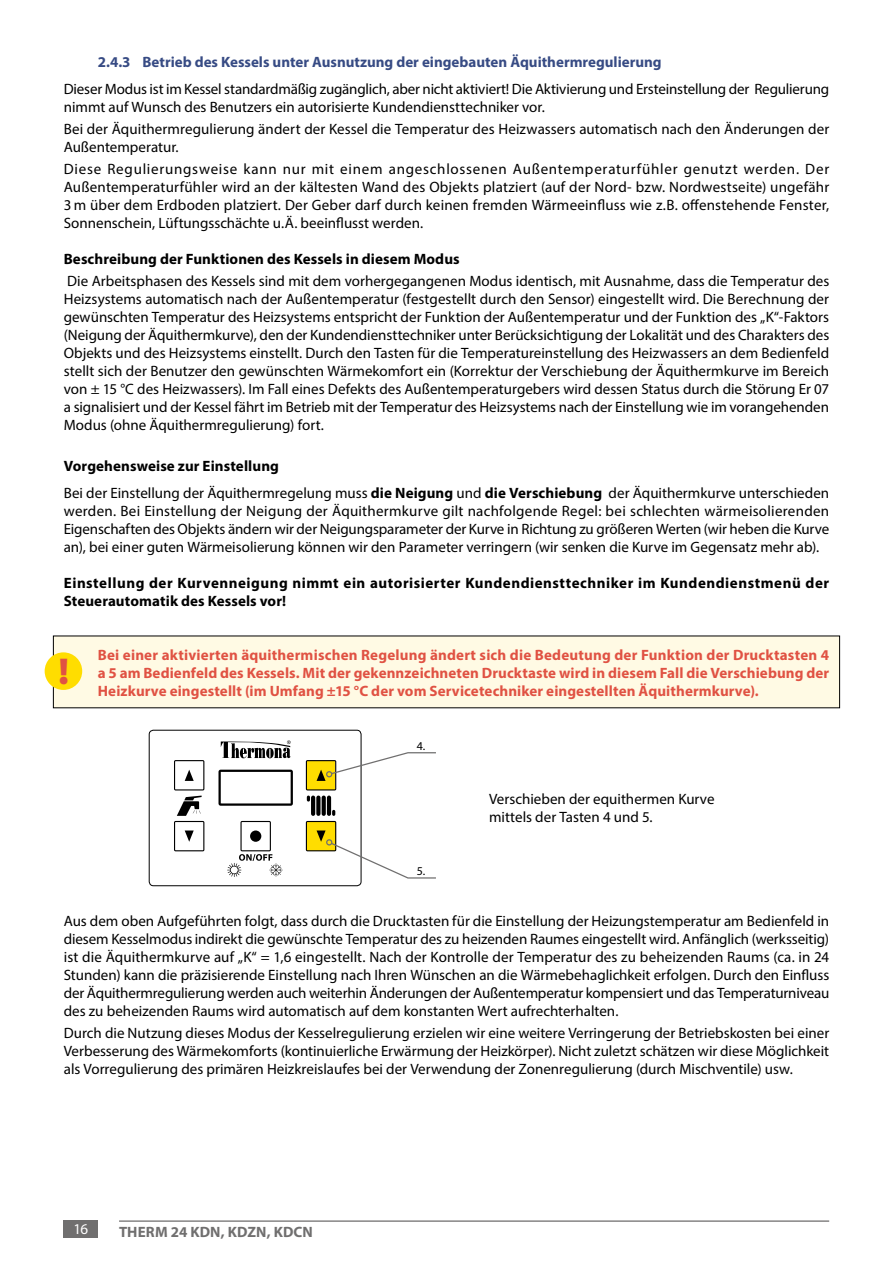
<style>
.page{position:relative;width:893px;height:1263px;background:#fff}
.page>*{position:absolute;margin:0;border:0;box-sizing:border-box;transform-origin:0 0}
.t1{font:900 37.5px "Myriad Pro";color:#e05243}
.t2{font:15px/18px "Myriad Pro";color:#000;text-align:justify}
.t3{font:700 15px/18px "Myriad Pro";letter-spacing:.005em;color:#e05243;text-align:justify}
.t4{font:700 15px/18px "Myriad Pro";letter-spacing:.03em;color:#000}
.t5{font:700 15px "Myriad Pro";color:#374b84}
.t6{font:700 15px "Myriad Pro";letter-spacing:.005em;color:#000}
.t7{font:700 15px "Myriad Pro";letter-spacing:.01em;color:#706f6f}
.t8{font:15px "Myriad Pro";color:#fff}
.t9{font:12px "Myriad Pro";color:#000}
.s1{font-weight:700}
</style>
<div class="page">
<div style="left:64px;top:1220px;width:34px;height:17px;background:#706f6f"></div>
<hr style="left:119px;top:1220px;width:710px;height:2px;background:#706f6f">
<div style="left:53px;top:636px;width:787px;height:72px;background:#fffae4"></div>
<div style="left:45px;top:652px;width:37px;height:38px;background:#fd0;border-radius:50%"></div>
<svg style="left:174px;top:760px;width:30px;height:91px"></svg>
<svg style="left:227px;top:821px;width:56px;height:56px"></svg>
<svg style="left:218px;top:770px;width:75px;height:36px"></svg>
<svg style="left:221px;top:740px;width:70px;height:18px"></svg>
<div style="left:149px;top:730px;width:212px;height:156px;border:1px solid #000;border-radius:4px"></div>
<svg style="left:306px;top:751px;width:130px;height:128px"></svg>
<p class="t5" style="left:98px;top:52px;width:565px">2.4.3 Betrieb des Kessels unter Ausnutzung der eingebauten Äquithermregulierung</p>
<p class="t2" style="left:64px;top:79px;width:767px">Dieser Modus ist im Kessel standardmäßig zugänglich, aber nicht aktiviert! Die Aktivierung und Ersteinstellung der Regulierung nimmt auf Wunsch des Benutzers ein autorisierte Kundendiensttechniker vor.</p>
<p class="t2" style="left:64px;top:120px;width:767px">Bei der Äquithermregulierung ändert der Kessel die Temperatur des Heizwassers automatisch nach den Änderungen der<br>Außentemperatur.</p>
<p class="t2" style="left:64px;top:160px;width:767px">Diese Regulierungsweise kann nur mit einem angeschlossenen Außentemperaturfühler genutzt werden. Der Außentemperaturfühler wird an der kältesten Wand des Objekts platziert (auf der Nord- bzw. Nordwestseite) ungefähr 3 m über dem Erdboden platziert. Der Geber darf durch keinen fremden Wärmeeinfluss wie z.B. offenstehende Fenster, Sonnenschein, Lüftungsschächte u.Ä. beeinflusst werden.</p>
<p class="t6" style="left:64px;top:249px;width:397px">Beschreibung der Funktionen des Kessels in diesem Modus</p>
<p class="t2" style="left:64px;top:272px;width:767px">Die Arbeitsphasen des Kessels sind mit dem vorhergegangenen Modus identisch, mit Ausnahme, dass die Temperatur des Heizsystems automatisch nach der Außentemperatur (festgestellt durch den Sensor) eingestellt wird. Die Berechnung der gewünschten Temperatur des Heizsystems entspricht der Funktion der Außentemperatur und der Funktion des „K“-Faktors (Neigung der Äquithermkurve), den der Kundendiensttechniker unter Berücksichtigung der Lokalität und des Charakters des Objekts und des Heizsystems einstellt. Durch den Tasten für die Temperatureinstellung des Heizwassers an dem Bedienfeld stellt sich der Benutzer den gewünschten Wärmekomfort ein (Korrektur der Verschiebung der Äquithermkurve im Bereich von ± 15 °C des Heizwassers). Im Fall eines Defekts des Außentemperaturgebers wird dessen Status durch die Störung Er 07 a signalisiert und der Kessel fährt im Betrieb mit der Temperatur des Heizsystems nach der Einstellung wie im vorangehenden Modus (ohne Äquithermregulierung) fort.</p>
<p class="t2" style="left:64px;top:452px;width:767px;line-height:27px"><span class="s1">Vorgehensweise zur Einstellung<br></span>Bei der Einstellung der Äquithermregelung muss <span class="s1">die Neigung</span> und <span class="s1">die Verschiebung</span> der Äquithermkurve unterschieden</p>
<p class="t2" style="left:64px;top:501px;width:767px">werden. Bei Einstellung der Neigung der Äquithermkurve gilt nachfolgende Regel: bei schlechten wärmeisolierenden Eigenschaften des Objekts ändern wir der Neigungsparameter der Kurve in Richtung zu größeren Werten (wir heben die Kurve an), bei einer guten Wärmeisolierung können wir den Parameter verringern (wir senken die Kurve im Gegensatz mehr ab).</p>
<p class="t4" style="left:64px;top:573px;width:767px">Einstellung der Kurvenneigung nimmt ein autorisierter Kundendiensttechniker im Kundendienstmenü der<br>Steuerautomatik des Kessels vor!</p>
<h1 class="t1" style="left:58px;top:646px;width:12px">!</h1>
<p class="t3" style="left:98px;top:645px;width:733px">Bei einer aktivierten äquithermischen Regelung ändert sich die Bedeutung der Funktion der Drucktasten 4 a 5 am Bedienfeld des Kessels. Mit der gekennzeichneten Drucktaste wird in diesem Fall die Verschiebung der Heizkurve eingestellt (im Umfang ±15 °C der vom Servicetechniker eingestellten Äquithermkurve).</p>
<p class="t9" style="left:417px;top:738px;width:10px">4.</p>
<p class="t9" style="left:417px;top:863px;width:10px">5.</p>
<p class="t2" style="left:489px;top:790px;width:227px">Verschieben der equithermen Kurve mittels der Tasten 4 und 5.</p>
<p class="t2" style="left:64px;top:911px;width:767px">Aus dem oben Aufgeführten folgt, dass durch die Drucktasten für die Einstellung der Heizungstemperatur am Bedienfeld in diesem Kesselmodus indirekt die gewünschte Temperatur des zu heizenden Raumes eingestellt wird. Anfänglich (werksseitig) ist die Äquithermkurve auf „K“ = 1,6 eingestellt. Nach der Kontrolle der Temperatur des zu beheizenden Raums (ca. in 24<br>Stunden) kann die präzisierende Einstellung nach Ihren Wünschen an die Wärmebehaglichkeit erfolgen. Durch den Einfluss der Äquithermregulierung werden auch weiterhin Änderungen der Außentemperatur kompensiert und das Temperaturniveau des zu beheizenden Raums wird automatisch auf dem konstanten Wert aufrechterhalten.</p>
<p class="t2" style="left:64px;top:1023px;width:767px">Durch die Nutzung dieses Modus der Kesselregulierung erzielen wir eine weitere Verringerung der Betriebskosten bei einer Verbesserung des Wärmekomforts (kontinuierliche Erwärmung der Heizkörper). Nicht zuletzt schätzen wir diese Möglichkeit als Vorregulierung des primären Heizkreislaufes bei der Verwendung der Zonenregulierung (durch Mischventile) usw.</p>
<p class="t8" style="left:73px;top:1220px;width:16px">16</p>
<p class="t7" style="left:119px;top:1222px;width:195px">THERM 24 KDN, KDZN, KDCN</p>
</div>
